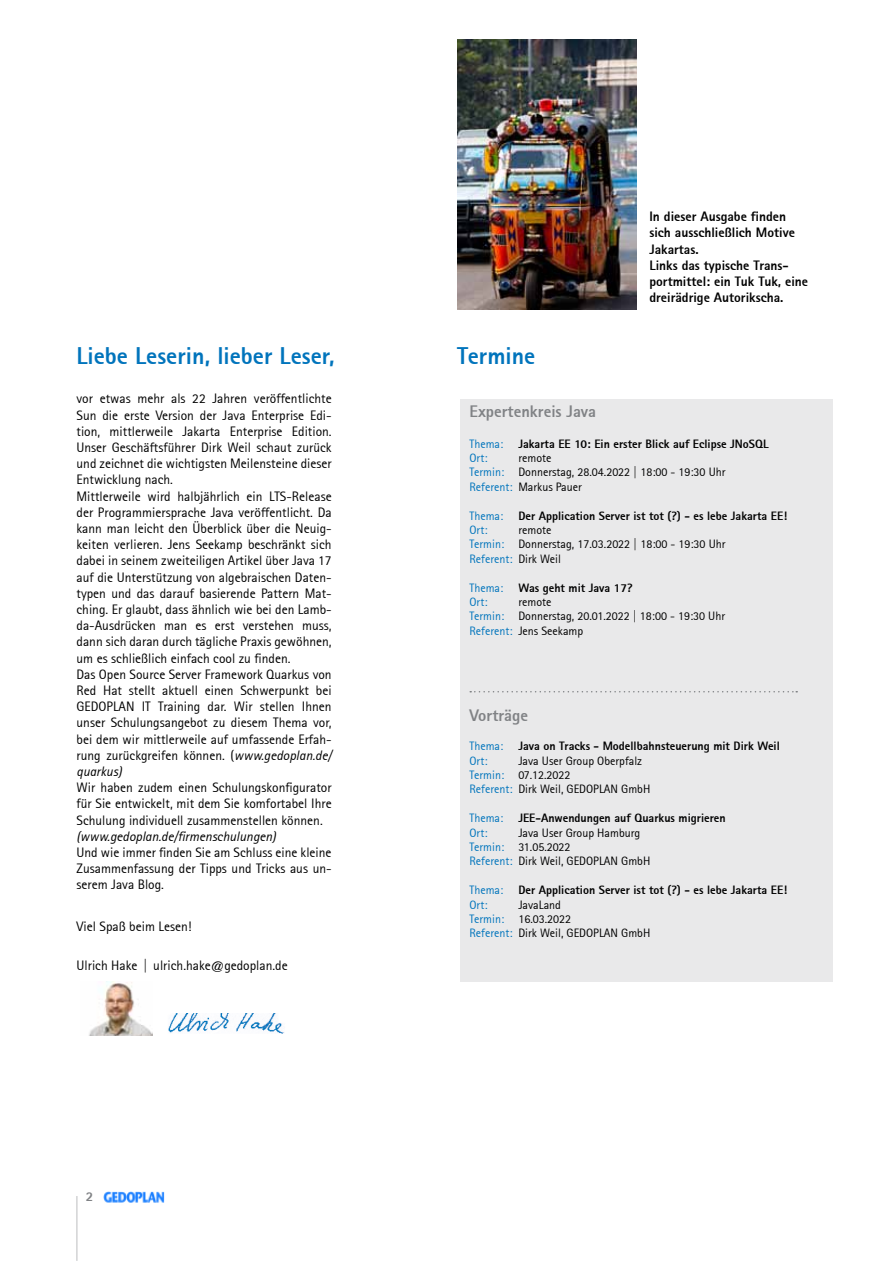
<style>
.page{position:relative;width:893px;height:1263px;background:#fff}
.page>*{position:absolute;margin:0;border:0;box-sizing:border-box;transform-origin:0 0}
.t1{font:700 24px "Rotis Sans Serif";color:#0074bc}
.t2{font:700 16.5px "Rotis Sans Serif";color:#808285}
.t3{font:13.5px/16.2px "Rotis Sans Serif";color:#000;text-align:justify}
.t4{font:700 13.5px/16.2px "Rotis Sans Serif";color:#000}
.t5{font:italic 13.5px "Rotis Sans Serif";color:#000}
.t6{font:700 13.5px "Rotis Sans Serif";color:#808285}
.t7{font:12px/14.4px "Rotis Sans Serif";color:#000}
.t8{font:700 12px "Rotis Sans Serif";color:#000}
.t9{font:12px "Rotis Sans Serif";color:#0074bc}
.s1{font-style:italic}
.s2{color:#0074bc}
</style>
<div class="page">
<hr style="left:77px;top:1196px;width:1px;height:65px;background:#bcbec0">
<img style="left:168px;top:1013px;width:116px;height:21px">
<img style="left:103px;top:1191px;width:61px;height:12px">
<div style="left:460px;top:399px;width:372px;height:582px;background:#e9e9ea"></div>
<svg style="left:470px;top:691px;width:327px;height:1px"></svg>
<img style="left:89px;top:981px;width:63px;height:54px">
<img style="left:457px;top:40px;width:180px;height:269px">
<p class="t4" style="left:649px;top:208px;width:160px">In dieser Ausgabe finden sich ausschließlich Motive<br>Jakartas.<br>Links das typische Trans&shy;portmittel: ein Tuk Tuk, eine dreirädrige Autorikscha.</p>
<h1 class="t1" style="left:77px;top:340px;width:260px">Liebe Leserin, lieber Leser,</h1>
<h1 class="t1" style="left:457px;top:340px;width:80px">Termine</h1>
<p class="t2" style="left:469px;top:401px;width:128px">Expertenkreis Java</p>
<p class="t9" style="left:469px;top:436px;width:35px">Thema:</p>
<p class="t8" style="left:518px;top:436px;width:252px">Jakarta EE 10: Ein erster Blick auf Eclipse JNoSQL</p>
<p class="t9" style="left:469px;top:451px;width:19px">Ort:</p>
<p class="t3" style="left:77px;top:391px;width:257px;text-align:left">vor etwas mehr als 22 Jahren veröffentlichte Sun die erste Version der Java Enterprise Edi&shy;tion, mittlerweile Jakarta Enterprise Edition.<br>Unser Geschäftsführer Dirk Weil schaut zurück und zeichnet die wichtigsten Meilensteine dieser Entwicklung nach.<br>Mittlerweile wird halbjährlich ein LTS-Release der Programmiersprache Java veröffentlicht. Da kann man leicht den Überblick über die Neuig&shy;keiten verlieren. Jens Seekamp beschränkt sich dabei in seinem zweiteiligen Artikel über Java 17 auf die Unterstützung von algebraischen Daten&shy;typen und das darauf basierende Pattern Mat&shy;ching. Er glaubt, dass ähnlich wie bei den Lamb&shy;da-Ausdrücken man es erst verstehen muss, dann sich daran durch tägliche Praxis gewöhnen, um es schließlich einfach cool zu finden.<br>Das Open Source Server Framework Quarkus von Red Hat stellt aktuell einen Schwerpunkt bei GEDOPLAN IT Training dar. Wir stellen Ihnen unser Schulungsangebot zu diesem Thema vor, bei dem wir mittlerweile auf umfassende Erfah&shy;rung zurückgreifen können. (<span class="s1">www.gedoplan.de/ quarkus)</span></p>
<p class="t3" style="left:77px;top:779px;width:257px">Wir haben zudem einen Schulungskonfigurator für Sie entwickelt, mit dem Sie komfortabel Ihre Schulung individuell zusammenstellen können.</p>
<p class="t5" style="left:77px;top:828px;width:201px">(www.gedoplan.de/firmenschulungen)</p>
<p class="t3" style="left:77px;top:844px;width:257px">Und wie immer finden Sie am Schluss eine kleine Zusammenfassung der Tipps und Tricks aus un&shy;serem Java Blog.</p>
<p class="t3" style="left:77px;top:918px;width:116px">Viel Spaß beim Lesen!</p>
<p class="t3" style="left:77px;top:957px;width:213px">Ulrich Hake | ulrich.hake@gedoplan.de</p>
<p class="t7" style="left:469px;top:451px;width:258px;text-indent:49px">remote<br><span class="s2">Termin:</span> Donnerstag, 28.04.2022 | 18:00 - 19:30 Uhr<br><span class="s2">Referent:</span> Markus Pauer</p>
<p class="t9" style="left:469px;top:508px;width:35px">Thema:</p>
<p class="t8" style="left:518px;top:508px;width:270px">Der Application Server ist tot (?) - es lebe Jakarta EE!</p>
<p class="t9" style="left:469px;top:523px;width:19px">Ort:</p>
<p class="t7" style="left:469px;top:523px;width:258px;text-indent:49px">remote<br><span class="s2">Termin:</span> Donnerstag, 17.03.2022 | 18:00 - 19:30 Uhr<br><span class="s2">Referent:</span> Dirk Weil</p>
<p class="t9" style="left:469px;top:580px;width:35px">Thema:</p>
<p class="t8" style="left:518px;top:580px;width:116px">Was geht mit Java 17?</p>
<p class="t9" style="left:469px;top:595px;width:19px">Ort:</p>
<p class="t7" style="left:469px;top:595px;width:257px;text-indent:49px">remote<br><span class="s2">Termin:</span> Donnerstag, 20.01.2022 | 18:00 - 19:30 Uhr<br><span class="s2">Referent:</span> Jens Seekamp</p>
<p class="t2" style="left:469px;top:705px;width:60px">Vorträge</p>
<p class="t9" style="left:469px;top:739px;width:35px">Thema:</p>
<p class="t8" style="left:518px;top:738px;width:263px">Java on Tracks - Modellbahnsteuerung mit Dirk Weil</p>
<p class="t9" style="left:469px;top:753px;width:19px">Ort:</p>
<p class="t7" style="left:469px;top:753px;width:182px;text-indent:49px">Java User Group Oberpfalz<br><span class="s2">Termin:</span> 07.12.2022<br><span class="s2">Referent:</span> Dirk Weil, GEDOPLAN GmbH</p>
<p class="t9" style="left:469px;top:811px;width:35px">Thema:</p>
<p class="t8" style="left:518px;top:810px;width:209px">JEE-Anwendungen auf Quarkus migrieren</p>
<p class="t9" style="left:469px;top:825px;width:19px">Ort:</p>
<p class="t7" style="left:469px;top:825px;width:182px;text-indent:49px">Java User Group Hamburg<br><span class="s2">Termin:</span> 31.05.2022<br><span class="s2">Referent:</span> Dirk Weil, GEDOPLAN GmbH</p>
<p class="t9" style="left:469px;top:883px;width:35px">Thema:</p>
<p class="t8" style="left:518px;top:882px;width:270px">Der Application Server ist tot (?) - es lebe Jakarta EE!</p>
<p class="t9" style="left:469px;top:897px;width:19px">Ort:</p>
<p class="t7" style="left:469px;top:897px;width:182px;text-indent:49px">JavaLand<br><span class="s2">Termin:</span> 16.03.2022<br><span class="s2">Referent:</span> Dirk Weil, GEDOPLAN GmbH</p>
<p class="t6" style="left:86px;top:1188px;width:9px">2</p>
</div>
